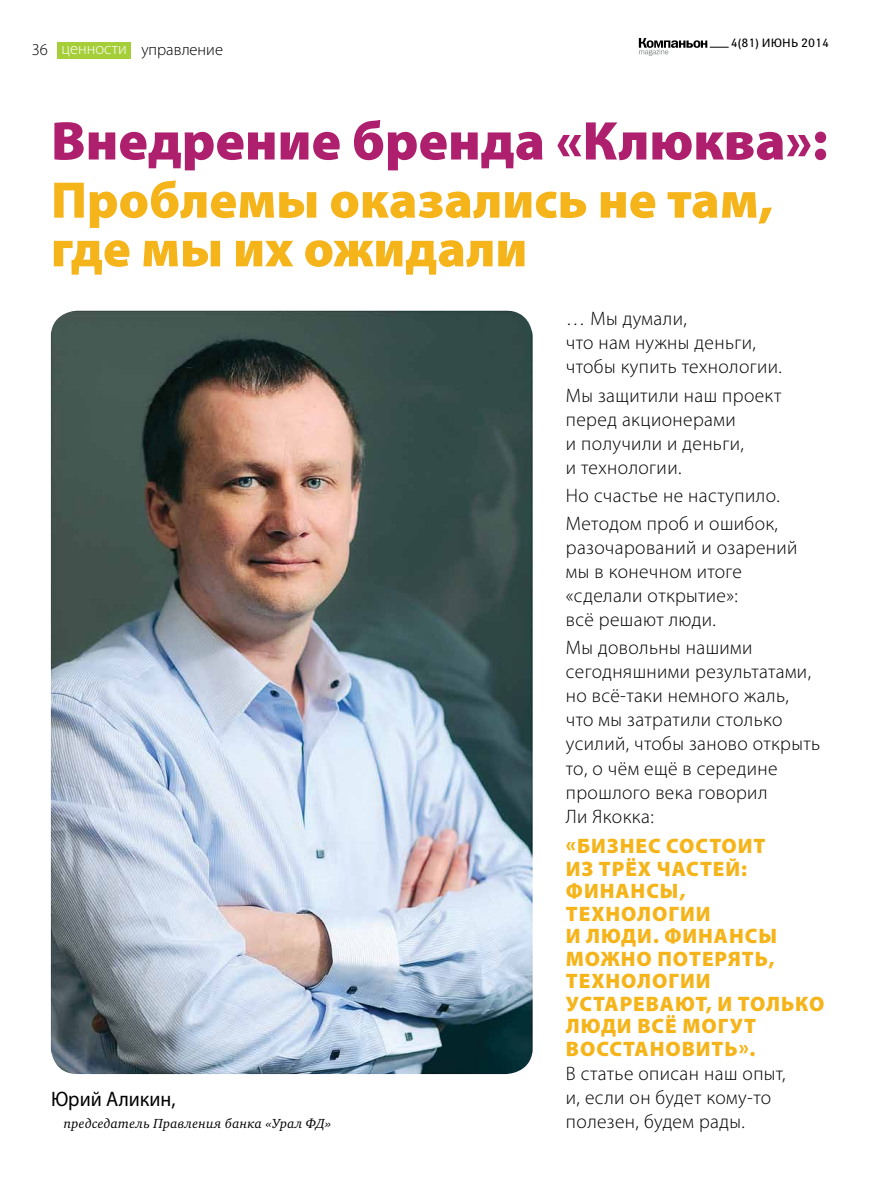
<style>
.page{position:relative;width:893px;height:1191px;background:#fff}
.page>*{position:absolute;margin:0;border:0;box-sizing:border-box;transform-origin:0 0}
.t1{font:900 55.05px "Myriad Pro";color:#ae206d}
.t2{font:900 51.9px/48.6px "Myriad Pro";color:#f5b41a}
.t3{font:900 21px/22.5px "Myriad Pro";letter-spacing:.045em;color:#f5b41a}
.t4{font:21px "Myriad Pro";color:#000;scale:.95 1}
.t5{font:300 19.5px/24px "Myriad Pro";letter-spacing:.02em;color:#000}
.t6{font:300 16.5px "Myriad Pro";color:#000}
.t7{font:italic 13.5px "Charter ITC";letter-spacing:.02em;color:#000}
.t8{font:12px "Yanus";color:#000}
.s1{color:#fff}
</style>
<div class="page">
<svg style="left:639px;top:38px;width:90px;height:18px"></svg>
<div style="left:57px;top:42px;width:74px;height:17px;background:#a6ce39"></div>
<img style="left:51px;top:310px;width:482px;height:764px">
<p class="t6" style="left:32px;top:40px;width:18px">36</p>
<p class="t6" style="left:62px;top:40px;width:163px"><span class="s1">ценности</span> управление</p>
<p class="t8" style="left:731px;top:36px;width:100px">4(81) июнь 2014</p>
<h1 class="t1" style="left:51px;top:110px;width:778px">Внедрение бренда «Клюква»:</h1>
<h2 class="t2" style="left:51px;top:176px;width:724px">Проблемы оказались не там, где мы их ожидали</h2>
<p class="t5" style="left:566px;top:306px;width:218px">… Мы думали,<br>что нам нужны деньги, чтобы купить технологии.</p>
<p class="t5" style="left:566px;top:383px;width:217px">Мы защитили наш проект перед акционерами<br>и получили и деньги,<br>и технологии.</p>
<p class="t5" style="left:566px;top:481px;width:215px;line-height:28.2px">Но счастье не наступило.<br>Методом проб и ошибок,</p>
<p class="t5" style="left:566px;top:535px;width:233px">разочарований и озарений мы в конечном итоге «сделали открытие»:<br>всё решают люди.</p>
<p class="t5" style="left:566px;top:636px;width:256px">Мы довольны нашими сегодняшними результатами, но всё-таки немного жаль, что мы затратили столько усилий, чтобы заново открыть то, о чём ещё в середине прошлого века говорил<br>Ли Якокка:</p>
<p class="t3" style="left:566px;top:835px;width:260px">«Бизнес состоит<br>из трёх частей: финансы, технологии<br>и люди. Финансы можно потерять, технологии устаревают, и только люди всё могут восстановить».</p>
<p class="t5" style="left:566px;top:1061px;width:221px">В статье описан наш опыт, и, если он будет кому-то полезен, будем рады.</p>
<p class="t4" style="left:51px;top:1085px;width:132px">Юрий Аликин,</p>
<p class="t7" style="left:64px;top:1115px;width:269px">председатель Правления банка «Урал ФД»</p>
</div>
